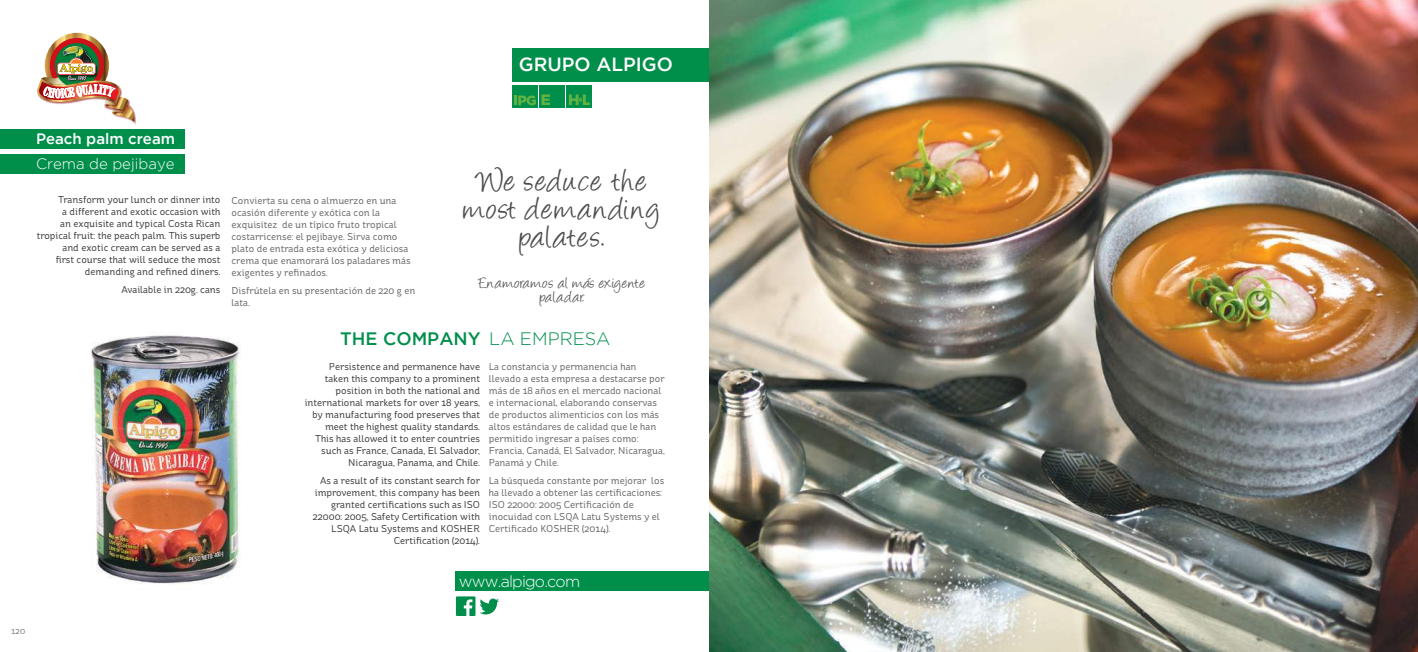
<style>
.page{position:relative;width:1418px;height:652px;background:#fff}
.page>*{position:absolute;margin:0;border:0;box-sizing:border-box;transform-origin:0 0}
.t1{font:36px/28px "Angelina";letter-spacing:.05em;color:#4e4b4c;text-align:center}
.t2{font:500 19px "Gotham";color:#fff}
.t3{font:18px/14px "Angelina";letter-spacing:.045em;color:#4e4b4c;text-align:center}
.t4{font:500 18px "Gotham";color:#008f4b}
.t5{font:300 16px "Gotham";letter-spacing:-.05em;color:#fff}
.t6{font:300 15px "Gotham";color:#fff}
.t7{font:500 15px "Gotham";color:#fff}
.t8{font:10px/12px "St Ryde";color:#393535;text-align:right}
.t9{font:10px/12px "St Ryde";color:#656365}
.t10{font:9px "St Ryde";color:#7d7c7e}
.s1{font-weight:300}
</style>
<div class="page">
<div style="left:512px;top:48px;width:197px;height:34px;background:#008f4b"></div>
<div style="left:0;top:130px;width:185px;height:19px;background:#008f4b"></div>
<div style="left:0;top:154px;width:185px;height:20px;background:#008f4b"></div>
<img style="left:91px;top:335px;width:149px;height:249px">
<div style="left:455px;top:572px;width:254px;height:19px;background:#008f4b"></div>
<img style="left:134px;top:114px;width:2px;height:11px">
<img style="left:37px;top:33px;width:98px;height:90px">
<div style="left:456px;top:596px;width:19px;height:20px;background:#008f4b"></div>
<svg style="left:464px;top:599px;width:8px;height:17px"></svg>
<svg style="left:479px;top:599px;width:20px;height:15px"></svg>
<img style="left:709px;top:0;width:708px;height:652px">
<div style="left:512px;top:85px;width:25px;height:23px;background:#008f4b"></div>
<div style="left:539px;top:85px;width:25px;height:23px;background:#008f4b"></div>
<svg style="left:514px;top:94px;width:36px;height:11px"></svg>
<div style="left:567px;top:85px;width:25px;height:23px;background:#008f4b"></div>
<svg style="left:569px;top:94px;width:21px;height:11px"></svg>
<h2 class="t2" style="left:519px;top:54px;width:156px">GRUPO ALPIGO</h2>
<h3 class="t7" style="left:36px;top:130px;width:141px">Peach palm cream</h3>
<h3 class="t6" style="left:36px;top:155px;width:140px">Crema de pejibaye</h3>
<p class="t8" style="left:37px;top:194px;width:185px">Transform your lunch or dinner into<br>a different and exotic occasion with<br>an exquisite and typical Costa Rican tropical fruit: the peach palm. This superb and exotic cream can be served as a<br>first course that will seduce the most demanding and refined diners.</p>
<p class="t8" style="left:121px;top:284px;width:101px">Available in 220g. cans</p>
<p class="t9" style="left:231px;top:195px;width:181px">Convierta su cena o almuerzo en una ocasión diferente y exótica con la exquisitez de un típico fruto tropical costarricense: el pejibaye. Sirva como plato de entrada esta exótica y deliciosa crema que enamorará los paladares más exigentes y refinados.</p>
<p class="t9" style="left:231px;top:285px;width:185px">Disfrútela en su presentación de 220 g en lata.</p>
<h1 class="t1" style="left:464px;top:171px;width:197px">We seduce the most demanding palates.</h1>
<h3 class="t3" style="left:479px;top:278px;width:168px">Enamoramos al más exigente paladar.</h3>
<h3 class="t4" style="left:340px;top:328px;width:272px">THE COMPANY <span class="s1">LA EMPRESA</span></h3>
<p class="t8" style="left:305px;top:361px;width:177px">Persistence and permanence have taken this company to a prominent position in both the national and international markets for over 18 years, by manufacturing food preserves that meet the highest quality standards.<br>This has allowed it to enter countries such as France, Canada, El Salvador, Nicaragua, Panama, and Chile.</p>
<p class="t8" style="left:313px;top:475px;width:169px">As a result of its constant search for improvement, this company has been granted certifications such as ISO 22000: 2005, Safety Certification with LSQA Latu Systems and KOSHER Certification (2014).</p>
<p class="t9" style="left:489px;top:361px;width:177px">La constancia y permanencia han llevado a esta empresa a destacarse por más de 18 años en el mercado nacional e internacional, elaborando conservas de productos alimenticios con los más altos estándares de calidad que le han permitido ingresar a países como:<br>Francia, Canadá, El Salvador, Nicaragua, Panamá y Chile.</p>
<p class="t9" style="left:489px;top:475px;width:177px">La búsqueda constante por mejorar los ha llevado a obtener las certificaciones:<br>ISO 22000: 2005 Certificación de inocuidad con LSQA Latu Systems y el Certificado KOSHER (2014).</p>
<h3 class="t5" style="left:459px;top:572px;width:123px">www.alpigo.com</h3>
<p class="t10" style="left:11px;top:625px;width:16px">120</p>
</div>
